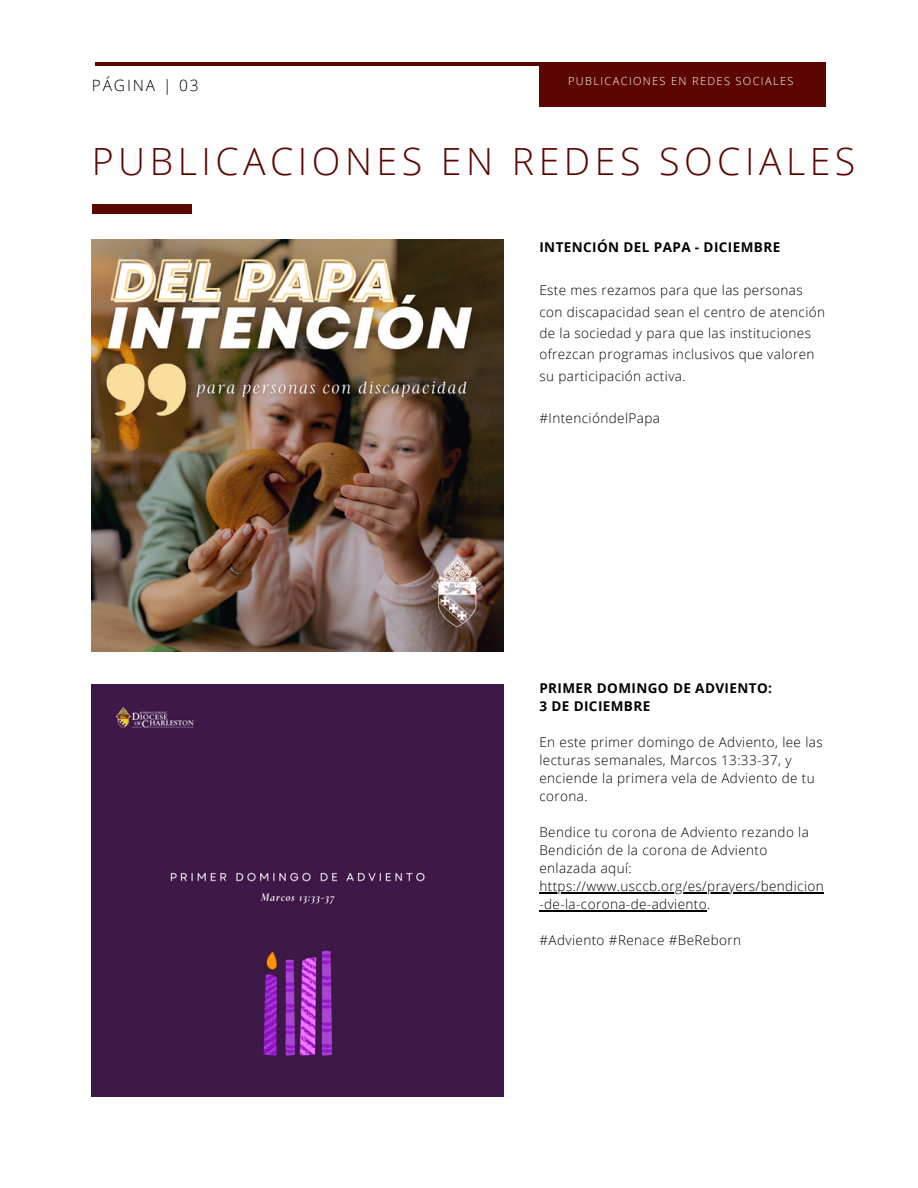
<style>
.page{position:relative;width:918px;height:1188px;background:#fff}
.page>*{position:absolute;margin:0;border:0;box-sizing:border-box;transform-origin:0 0}
.t1{font:300 37.5px "Open Sans";letter-spacing:.12em;color:#5c0601}
.t2{font:300 15.6px "Open Sans";letter-spacing:.12em;color:#000}
.t3{font:300 13.5px/18px "Open Sans";letter-spacing:.03em;color:#000}
.t4{font:700 13.5px "Open Sans";letter-spacing:.03em;color:#000}
.t5{font:300 11.1px "Open Sans";letter-spacing:.12em;color:#fff}
</style>
<div class="page">
<hr style="left:96px;top:62px;width:725px;height:4px;background:#5c0601">
<div style="left:539px;top:62px;width:287px;height:44px;background:#5c0601"></div>
<div style="left:92px;top:205px;width:99px;height:9px;background:#5c0601"></div>
<img style="left:92px;top:240px;width:412px;height:411px">
<div style="left:92px;top:685px;width:412px;height:411px;background:#3e1846"></div>
<hr style="left:539px;top:892px;width:285px;height:1px;background:#000">
<hr style="left:539px;top:910px;width:168px;height:1px;background:#000">
<p class="t2" style="left:92px;top:74px;width:109px">PÁGINA | 03</p>
<p class="t5" style="left:568px;top:73px;width:227px">PUBLICACIONES EN REDES SOCIALES</p>
<p class="t1" style="left:92px;top:135px;width:765px">PUBLICACIONES EN REDES SOCIALES</p>
<p class="t4" style="left:539px;top:238px;width:242px">INTENCIÓN DEL PAPA - DICIEMBRE</p>
<p class="t3" style="left:539px;top:279px;width:287px;line-height:21.3px">Este mes rezamos para que las personas con discapacidad sean el centro de atención de la sociedad y para que las instituciones ofrezcan programas inclusivos que valoren su participación activa.</p>
<p class="t3" style="left:539px;top:409px;width:122px">#IntencióndelPapa</p>
<p class="t4" style="left:539px;top:679px;width:234px">PRIMER DOMINGO DE ADVIENTO:</p>
<p class="t4" style="left:539px;top:697px;width:112px">3 DE DICIEMBRE</p>
<p class="t3" style="left:539px;top:733px;width:285px">En este primer domingo de Adviento, lee las lecturas semanales, Marcos 13:33-37, y enciende la primera vela de Adviento de tu corona.</p>
<p class="t3" style="left:539px;top:823px;width:286px">Bendice tu corona de Adviento rezando la Bendición de la corona de Adviento enlazada aquí: https://www.usccb.org/es/prayers/bendicion -de-la-corona-de-adviento.</p>
<p class="t3" style="left:539px;top:931px;width:203px">#Adviento #Renace #BeReborn</p>
</div>
